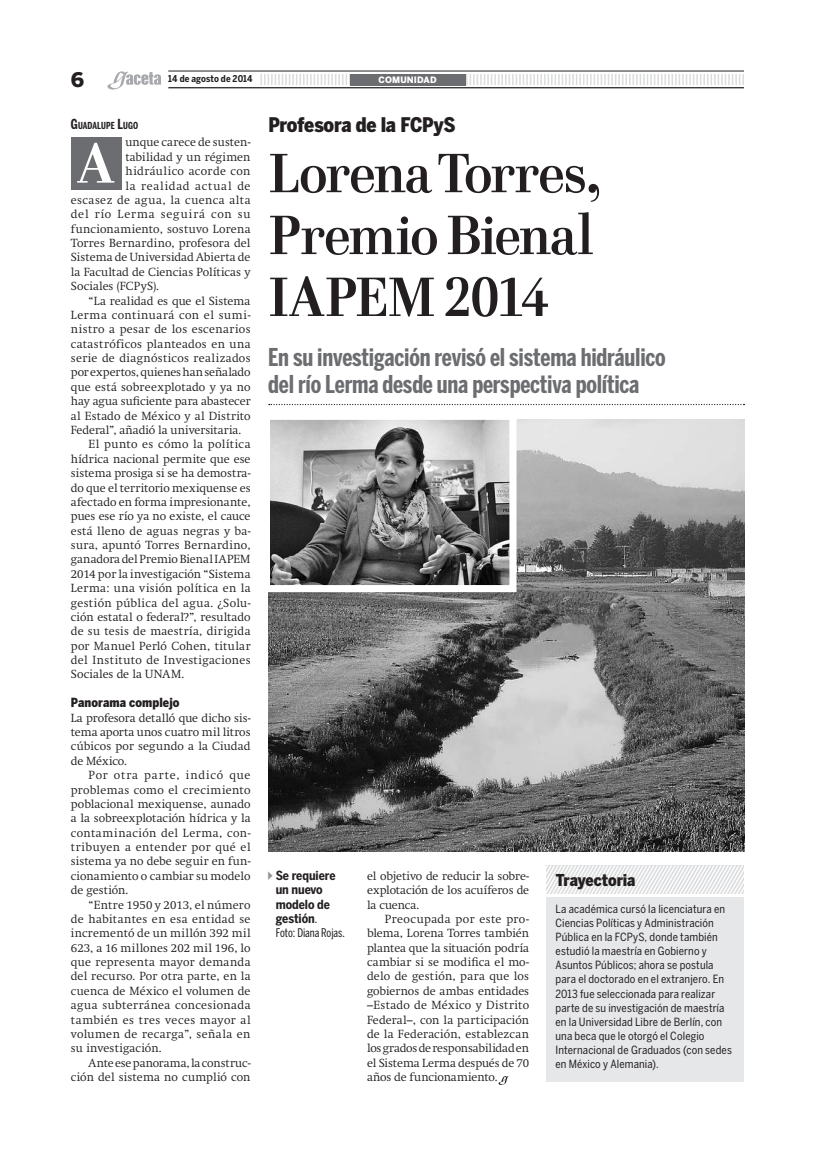
<style>
.page{position:relative;width:815px;height:1152px;background:#fff}
.page>*{position:absolute;margin:0;border:0;box-sizing:border-box;transform-origin:0 0}
.t1{font:700 56.38px "Cellini TF";color:#fff}
.t2{font:700 56.25px/61.9px "Cellini TF";letter-spacing:-.02em;color:#231f20;scale:.95 1}
.t3{font:700 extra-condensed 24.38px/27.5px "Benton Sans";letter-spacing:-.01em;color:#6c6d70}
.t4{font:900 condensed 20px "Benton Sans";letter-spacing:-.015em;color:#231f20}
.t5{font:900 20px "Benton Sans";color:#231f20}
.t6{font:900 condensed 16.25px "Benton Sans";letter-spacing:-.005em;color:#231f20}
.t7{font:700 condensed 12.5px/14.4px "Benton Sans";letter-spacing:-.005em;color:#231f20}
.t8{font:900 condensed 12.5px "Benton Sans";letter-spacing:.005em;color:#231f20}
.t9{font:extra-condensed 11.88px "Benton Sans";letter-spacing:-.005em;color:#231f20}
.t10{font:300 11.62px/14.4px "Swift";letter-spacing:.015em;color:#231f20;text-align:justify}
.t11{font:300 11.62px "Swift";letter-spacing:.035em;color:#231f20}
.t12{font:300 11.62px "Swift";letter-spacing:-.005em;color:#231f20}
.t13{font:300 11.62px "Swift";letter-spacing:.045em;color:#231f20}
.t14{font:300 11.62px "Swift";letter-spacing:.075em;color:#231f20}
.t15{font:300 11.62px "Swift";letter-spacing:.07em;color:#231f20}
.t16{font:condensed 11.25px/14px "Benton Sans";letter-spacing:.01em;color:#231f20}
.t17{font:700 extra-condensed 9.62px "Benton Sans";letter-spacing:.01em;color:#231f20}
.t18{font:700 condensed 9.38px "Benton Sans";letter-spacing:.01em;color:#231f20}
.t19{font:900 8.75px "Benton Sans";letter-spacing:.01em;color:#fff}
.s1{font-size:13.75px}
.s2{font-weight:400;font-stretch:extra-condensed;font-size:11.88px}
</style>
<div class="page">
<svg style="left:260px;top:74px;width:484px;height:11px"></svg>
<div style="left:350px;top:74px;width:115px;height:11px;background:#6c6d70"></div>
<hr style="left:168px;top:71px;width:576px;height:1px;background:#231f20">
<hr style="left:168px;top:87px;width:576px;height:1px;background:#231f20">
<svg style="left:107px;top:71px;width:54px;height:19px"></svg>
<div style="left:71px;top:137px;width:51px;height:52px;background:#6c6d70"></div>
<svg style="left:269px;top:404px;width:475px;height:1px"></svg>
<svg style="left:498px;top:1076px;width:10px;height:8px"></svg>
<img style="left:268px;top:419px;width:476px;height:432px">
<img style="left:271px;top:421px;width:238px;height:163px">
<div style="left:263px;top:413px;width:254px;height:179px;border:7px solid #fff"></div>
<div style="left:547px;top:897px;width:197px;height:184px;background:#e6e7e9"></div>
<svg style="left:547px;top:865px;width:197px;height:29px"></svg>
<h3 class="t5" style="left:71px;top:68px;width:15px">6</h3>
<p class="t18" style="left:168px;top:73px;width:86px">14 de agosto de 2014</p>
<p class="t19" style="left:379px;top:74px;width:60px">COMUNIDAD</p>
<p class="t17" style="left:71px;top:120px;width:63px"><span class="s1">G</span>UADALUPE <span class="s1">L</span>UGO</p>
<h1 class="t1" style="left:78px;top:130px;width:38px">A</h1>
<p class="t10" style="left:125px;top:135px;width:127px">unque carece de susten-</p>
<h3 class="t4" style="left:268px;top:113px;width:189px">Profesora de la FCPyS</h3>
<h2 class="t2" style="left:268px;top:141px;width:351px">Lorena Torres,<br>Premio Bienal<br>IAPEM 2014</h2>
<h3 class="t3" style="left:268px;top:343px;width:399px">En su investigación revisó el sistema hidráulico del río Lerma desde una perspectiva política</h3>
<p class="t10" style="left:125px;top:150px;width:127px">tabilidad y un régimen</p>
<p class="t11" style="left:125px;top:164px;width:127px">hidráulico acorde con</p>
<p class="t15" style="left:125px;top:179px;width:127px">la realidad actual de</p>
<p class="t13" style="left:71px;top:193px;width:181px">escasez de agua, la cuenca alta</p>
<p class="t14" style="left:71px;top:207px;width:181px">del río Lerma seguirá con su</p>
<p class="t10" style="left:71px;top:221px;width:181px">funcionamiento, sostuvo Lorena</p>
<p class="t10" style="left:71px;top:236px;width:181px">Torres Bernardino, profesora del</p>
<p class="t10" style="left:71px;top:250px;width:181px">Sistema de Universidad Abierta de</p>
<p class="t10" style="left:71px;top:265px;width:181px">la Facultad de Ciencias Políticas y</p>
<p class="t10" style="left:71px;top:279px;width:90px">Sociales (FCPyS).</p>
<p class="t10" style="left:89px;top:293px;width:163px">“La realidad es que el Sistema</p>
<p class="t13" style="left:71px;top:308px;width:181px">Lerma continuará con el sumi-</p>
<p class="t11" style="left:71px;top:322px;width:181px">nistro a pesar de los escenarios</p>
<p class="t10" style="left:71px;top:336px;width:181px">catastróficos planteados en una</p>
<p class="t10" style="left:71px;top:351px;width:181px">serie de diagnósticos realizados</p>
<p class="t12" style="left:71px;top:366px;width:181px">por expertos, quienes han señalado</p>
<p class="t10" style="left:71px;top:380px;width:181px">que está sobreexplotado y ya no</p>
<p class="t12" style="left:71px;top:394px;width:181px">hay agua suficiente para abastecer</p>
<p class="t10" style="left:71px;top:408px;width:181px">al Estado de México y al Distrito</p>
<p class="t10" style="left:71px;top:423px;width:172px">Federal”, añadió la universitaria.</p>
<p class="t11" style="left:89px;top:438px;width:163px">El punto es cómo la política</p>
<p class="t10" style="left:71px;top:452px;width:181px">hídrica nacional permite que ese</p>
<p class="t10" style="left:71px;top:466px;width:181px">sistema prosiga si se ha demostra-</p>
<p class="t10" style="left:71px;top:480px;width:181px">do que el territorio mexiquense es</p>
<p class="t10" style="left:71px;top:495px;width:181px">afectado en forma impresionante,</p>
<p class="t10" style="left:71px;top:509px;width:181px">pues ese río ya no existe, el cauce</p>
<p class="t10" style="left:71px;top:523px;width:181px">está lleno de aguas negras y ba-</p>
<p class="t10" style="left:71px;top:538px;width:181px">sura, apuntó Torres Bernardino,</p>
<p class="t10" style="left:71px;top:552px;width:181px">ganadora del Premio Bienal IAPEM</p>
<p class="t10" style="left:71px;top:566px;width:181px">2014 por la investigación “Sistema</p>
<p class="t10" style="left:71px;top:581px;width:181px">Lerma: una visión política en la</p>
<p class="t10" style="left:71px;top:595px;width:181px">gestión pública del agua. ¿Solu-</p>
<p class="t10" style="left:71px;top:610px;width:181px">ción estatal o federal?”, resultado</p>
<p class="t10" style="left:71px;top:624px;width:181px">de su tesis de maestría, dirigida</p>
<p class="t10" style="left:71px;top:638px;width:181px">por Manuel Perló Cohen, titular</p>
<p class="t10" style="left:71px;top:653px;width:181px">del Instituto de Investigaciones</p>
<p class="t10" style="left:71px;top:667px;width:115px">Sociales de la UNAM.</p>
<p class="t8" style="left:71px;top:695px;width:110px">Panorama complejo</p>
<p class="t10" style="left:71px;top:710px;width:181px">La profesora detalló que dicho sis&shy;tema aporta unos cuatro mil litros cúbicos por segundo a la Ciudad de México.</p>
<p class="t10" style="left:71px;top:768px;width:181px;text-indent:18px">Por otra parte, indicó que problemas como el crecimiento poblacional mexiquense, aunado a la sobreexplotación hídrica y la contaminación del Lerma, con&shy;tribuyen a entender por qué el sistema ya no debe seguir en fun&shy;cionamiento o cambiar su modelo de gestión.</p>
<p class="t10" style="left:71px;top:897px;width:181px;text-indent:18px">“Entre 1950 y 2013, el número de habitantes en esa entidad se incrementó de un millón 392 mil 623, a 16 millones 202 mil 196, lo que representa mayor demanda del recurso. Por otra parte, en la cuenca de México el volumen de agua subterránea concesionada también es tres veces mayor al volumen de recarga”, señala en su investigación.</p>
<p class="t10" style="left:71px;top:1055px;width:181px;text-align:right">Ante ese panorama, la construc&shy;ción del sistema no cumplió con</p>
<p class="t7" style="left:276px;top:868px;width:61px">Se requiere un nuevo modelo de gestión<span class="s2">.</span></p>
<p class="t9" style="left:276px;top:926px;width:71px">Foto: Diana Rojas.</p>
<p class="t10" style="left:367px;top:868px;width:164px">el objetivo de reducir la sobre&shy;explotación de los acuíferos de la cuenca.</p>
<p class="t10" style="left:367px;top:911px;width:164px;text-indent:18px">Preocupada por este pro&shy;blema, Lorena Torres también plantea que la situación podría cambiar si se modifica el mo&shy;delo de gestión, para que los gobiernos de ambas entidades –Estado de México y Distrito Federal–, con la participación de la Federación, establezcan los grados de responsabilidad en el Sistema Lerma después de 70 años de funcionamiento.</p>
<h3 class="t6" style="left:556px;top:870px;width:81px">Trayectoria</h3>
<p class="t16" style="left:556px;top:902px;width:178px">La académica cursó la licenciatura en Ciencias Políticas y Administración Pública en la FCPyS, donde también estudió la maestría en Gobierno y Asuntos Públicos; ahora se postula para el doctorado en el extranjero. En 2013 fue seleccionada para realizar parte de su investigación de maestría en la Universidad Libre de Berlín, con una beca que le otorgó el Colegio Internacional de Graduados (con sedes en México y Alemania).</p>
</div>
